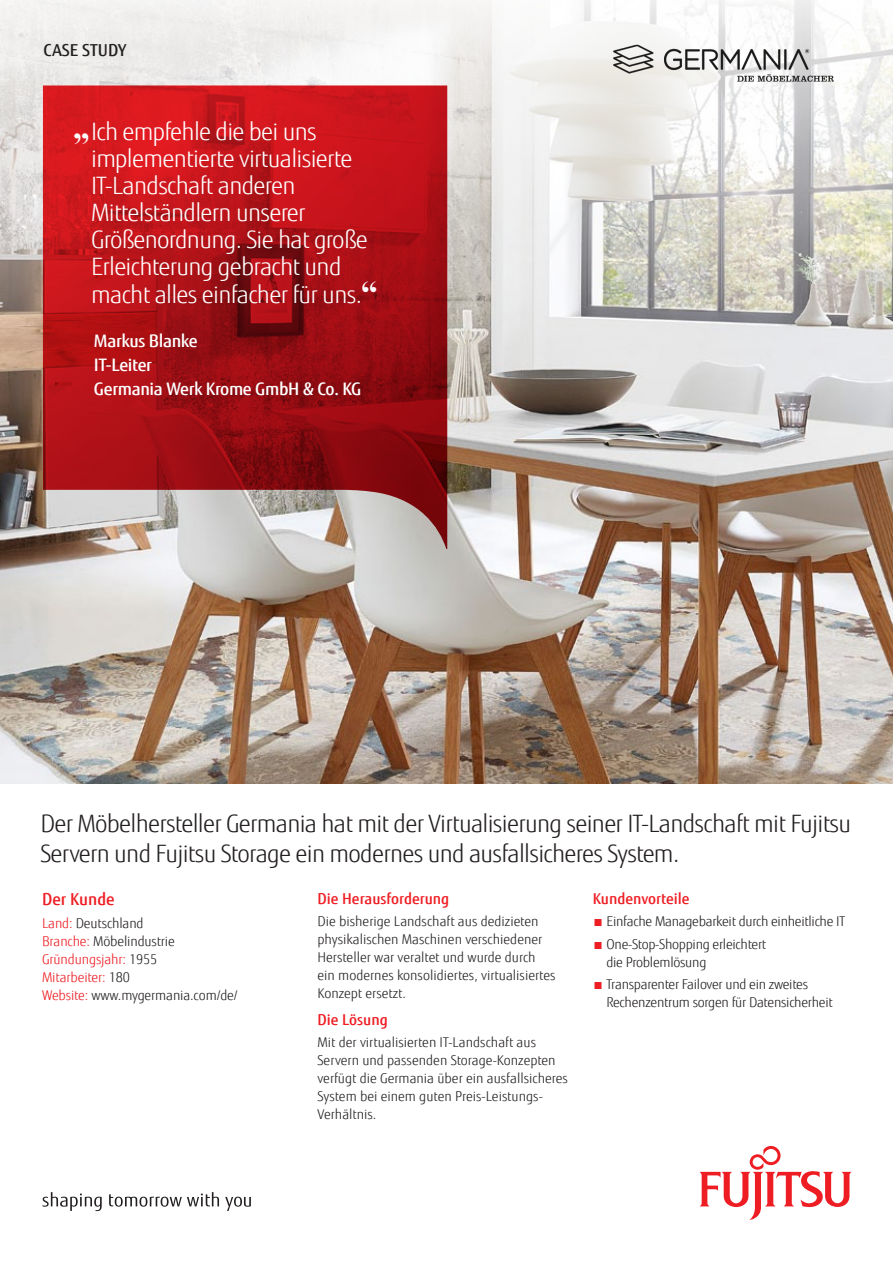
<style>
.page{position:relative;width:893px;height:1263px;background:#fff}
.page>*{position:absolute;margin:0;border:0;box-sizing:border-box;transform-origin:0 0}
.t1{font:700 33px "Times New Roman";color:#fff}
.t2{font:300 24px/27.2px "Fujitsu Sans";letter-spacing:-.03em;color:#fff}
.t3{font:300 24px/30px "Fujitsu Sans";letter-spacing:-.03em;color:#231f20}
.t4{font:500 17.25px/24px "Fujitsu Sans";letter-spacing:-.02em;color:#fff}
.Bullet{font:500 16.5px "Fujitsu Sans";color:#231f20}
.Bullet-2{font:500 16.5px "Fujitsu Sans";color:#ee1d23}
.Bullet-3{font:500 15px "Fujitsu Sans";color:#ee1d23}
.Bullet-4{font:300 13.5px/18px "Fujitsu Sans";letter-spacing:-.005em;color:#231f20}
.Bullet-5{font:300 13.5px "Fujitsu Sans";letter-spacing:-.01em;color:#ee1d23}
.s1{font-family:"Times New Roman";font-weight:700;font-size:33px}
.s2{color:#ee1d23}
.s3{color:#231f20}
</style>
<div class="page">
<img style="left:0;top:460px;width:893px;height:323px">
<svg style="left:0;top:0;width:893px;height:460px"></svg>
<svg style="left:699px;top:1146px;width:153px;height:74px"></svg>
<svg style="left:43px;top:1192px;width:59px;height:19px"></svg>
<svg style="left:109px;top:1192px;width:110px;height:15px"></svg>
<svg style="left:225px;top:1197px;width:26px;height:14px"></svg>
<svg style="left:43px;top:85px;width:404px;height:464px;background:#b0262b"></svg>
<img style="left:612px;top:44px;width:224px;height:38px">
<p class="Bullet" style="left:44px;top:40px;width:84px">CASE STUDY</p>
<p class="t2" style="left:91px;top:118px;width:288px">Ich empfehle die bei uns implementierte virtualisierte<br>IT-Landschaft anderen<br>Mittelständlern unserer<br>Größenordnung. Sie hat große<br>Erleichterung gebracht und macht alles einfacher für uns.<span class="s1">“</span></p>
<p class="t1" style="left:73px;top:122px;width:18px">”</p>
<p class="t4" style="left:94px;top:329px;width:269px">Markus Blanke<br>IT-Leiter<br>Germania Werk Krome GmbH &amp; Co. KG</p>
<p class="t3" style="left:40px;top:809px;width:812px">Der Möbelhersteller Germania hat mit der Virtualisierung seiner IT-Landschaft mit Fujitsu<br>Servern und Fujitsu Storage ein modernes und ausfallsicheres System.</p>
<p class="Bullet-2" style="left:42px;top:889px;width:74px">Der Kunde</p>
<p class="Bullet-4" style="left:42px;top:914px;width:103px"><span class="s2">Land:</span> Deutschland</p>
<p class="Bullet-4" style="left:42px;top:932px;width:134px"><span class="s2">Branche:</span> Möbelindustrie</p>
<p class="Bullet-5" style="left:42px;top:951px;width:117px">Gründungsjahr: <span class="s3">1955</span></p>
<p class="Bullet-5" style="left:42px;top:969px;width:89px">Mitarbeiter: <span class="s3">180</span></p>
<p class="Bullet-4" style="left:42px;top:986px;width:197px"><span class="s2">Website:</span> www.mygermania.com/de/</p>
<p class="Bullet-3" style="left:317px;top:889px;width:133px">Die Herausforderung</p>
<p class="Bullet-4" style="left:317px;top:913px;width:240px">Die bisherige Landschaft aus dedizieten physikalischen Maschinen verschiedener Hersteller war veraltet und wurde durch ein modernes konsolidiertes, virtualisiertes Konzept ersetzt.</p>
<p class="Bullet-3" style="left:317px;top:1010px;width:72px">Die Lösung</p>
<p class="Bullet-4" style="left:317px;top:1033px;width:252px">Mit der virtualisierten IT-Landschaft aus Servern und passenden Storage-Konzepten verfügt die Germania über ein ausfallsicheres System bei einem guten Preis-Leistungs-Verhältnis.</p>
<p class="Bullet-3" style="left:593px;top:889px;width:98px">Kundenvorteile</p>
<p class="Bullet-4" style="left:593px;top:913px;width:254px"><span class="s2">■</span> Einfache Managebarkeit durch einheitliche IT</p>
<p class="Bullet-4" style="left:606px;top:935px;width:161px;text-indent:-14px"><span class="s2">■</span> One-Stop-Shopping erleichtert die Problemlösung</p>
<p class="Bullet-4" style="left:606px;top:975px;width:228px;text-indent:-14px"><span class="s2">■</span> Transparenter Failover und ein zweites<br>Rechenzentrum sorgen für Datensicherheit</p>
</div>
